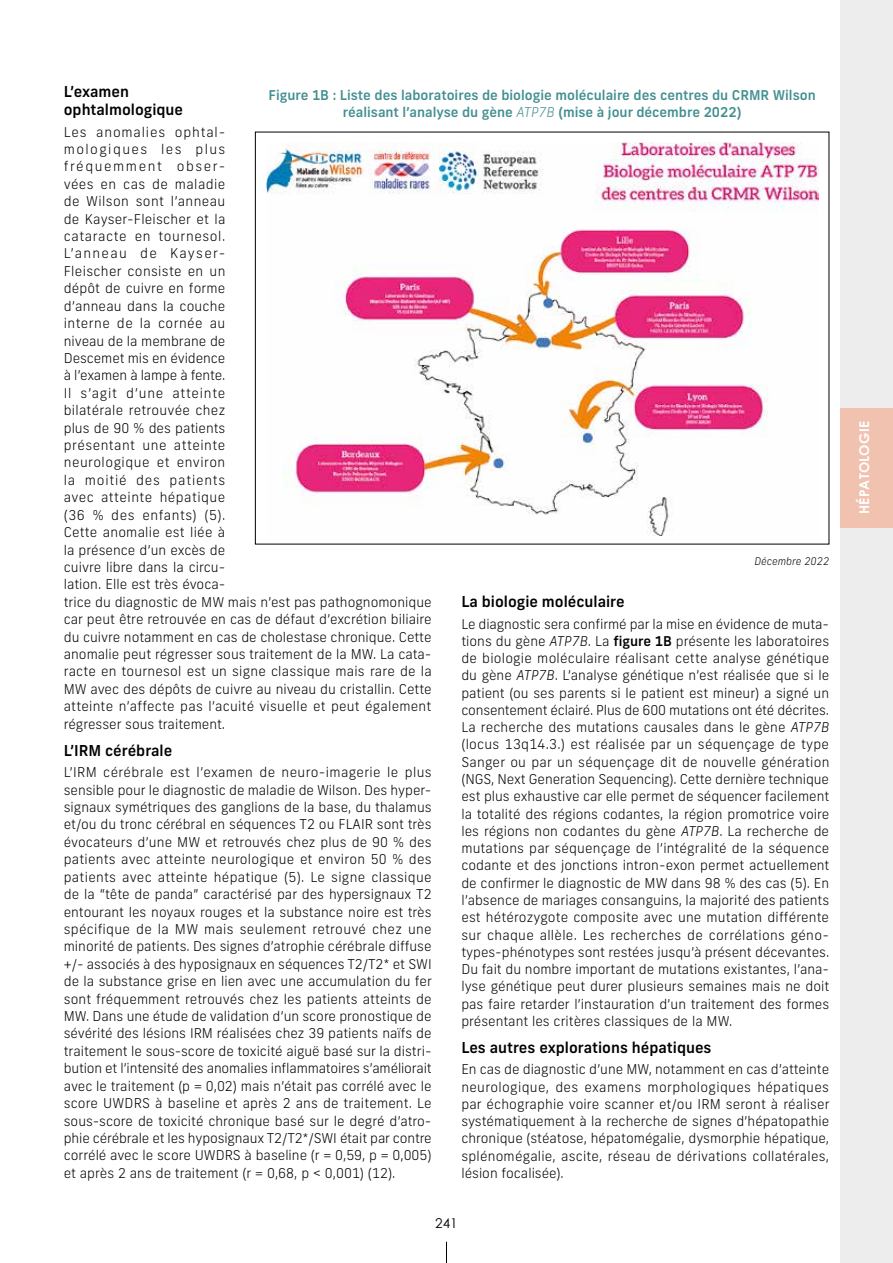
<style>
.page{position:relative;width:893px;height:1263px;background:#fff}
.page>*{position:absolute;margin:0;border:0;box-sizing:border-box;transform-origin:0 0}
.t1{font:500 15px/18.1px "New Frank";color:#000}
.t2{font:300 13.5px/17.4px "New Frank";letter-spacing:.005em;color:#000;text-align:justify}
.t3{font:500 13.5px/16.5px "New Frank";color:#438f8f;text-align:center}
.t4{font:700 13.5px "Century Gothic";letter-spacing:.02em;color:#fff}
.t5{font:13.5px "Century Gothic";color:#000}
.t6{font:italic 300 10.5px "New Frank";color:#000}
.s1{font-weight:300;font-style:italic}
.s2{font-style:italic}
.s3{font-weight:500}
</style>
<div class="page">
<div style="left:840px;top:0;width:53px;height:1263px;background:#ededed"></div>
<svg style="left:446px;top:1242px;width:1px;height:21px"></svg>
<div style="left:840px;top:408px;width:53px;height:119px;background:#f0c2af"></div>
<img style="left:266px;top:143px;width:552px;height:392px">
<p class="t1" style="left:64px;top:82px;width:121px">L’examen ophtalmologique</p>
<p class="t2" style="left:64px;top:123px;width:369px;text-align:left">Les anomalies ophtal-<br>mologiques les plus<br>fréquemment obser-<br>vées en cas de maladie<br>de Wilson sont l’anneau<br>de Kayser-Fleischer et la<br>cataracte en tournesol.<br>L’anneau de Kayser-<br>Fleischer consiste en un<br>dépôt de cuivre en forme<br>d’anneau dans la couche<br>interne de la cornée au<br>niveau de la membrane de<br>Descemet mis en évidence<br>à l’examen à lampe à fente.<br>Il s’agit d’une atteinte<br>bilatérale retrouvée chez<br>plus de 90 % des patients<br>présentant une atteinte<br>neurologique et environ<br>la moitié des patients<br>avec atteinte hépatique<br>(36 % des enfants) (5).<br>Cette anomalie est liée à<br>la présence d’un excès de<br>cuivre libre dans la circu-<br>lation. Elle est très évoca-<br>trice du diagnostic de MW mais n’est pas pathognomonique car peut être retrouvée en cas de défaut d’excrétion biliaire du cuivre notamment en cas de cholestase chronique. Cette anomalie peut régresser sous traitement de la MW. La cata&shy;racte en tournesol est un signe classique mais rare de la<br>MW avec des dépôts de cuivre au niveau du cristallin. Cette atteinte n’affecte pas l’acuité visuelle et peut également régresser sous traitement.</p>
<p class="t1" style="left:64px;top:741px;width:110px">L’IRM cérébrale</p>
<p class="t2" style="left:64px;top:764px;width:370px">L’IRM cérébrale est l’examen de neuro-imagerie le plus sensible pour le diagnostic de maladie de Wilson. Des hyper&shy;signaux symétriques des ganglions de la base, du thalamus et/ou du tronc cérébral en séquences T2 ou FLAIR sont très évocateurs d’une MW et retrouvés chez plus de 90 % des patients avec atteinte neurologique et environ 50 % des patients avec atteinte hépatique (5). Le signe classique de la “tête de panda” caractérisé par des hypersignaux T2 entourant les noyaux rouges et la substance noire est très spécifique de la MW mais seulement retrouvé chez une minorité de patients. Des signes d’atrophie cérébrale diffuse +/- associés à des hyposignaux en séquences T2/T2* et SWI de la substance grise en lien avec une accumulation du fer sont fréquemment retrouvés chez les patients atteints de MW. Dans une étude de validation d’un score pronostique de sévérité des lésions IRM réalisées chez 39 patients naïfs de traitement le sous-score de toxicité aiguë basé sur la distri&shy;bution et l’intensité des anomalies inflammatoires s’améliorait avec le traitement (p = 0,02) mais n’était pas corrélé avec le score UWDRS à baseline et après 2 ans de traitement. Le sous-score de toxicité chronique basé sur le degré d’atro&shy;phie cérébrale et les hyposignaux T2/T2*/SWI était par contre corrélé avec le score UWDRS à baseline (r = 0,59, p = 0,005) et après 2 ans de traitement (r = 0,68, p &lt; 0,001) (12).</p>
<p class="t3" style="left:269px;top:87px;width:549px">Figure 1B : Liste des laboratoires de biologie moléculaire des centres du CRMR Wilson réalisant l’analyse du gène <span class="s1">ATP7B</span> (mise à jour décembre 2022)</p>
<p class="t6" style="left:754px;top:555px;width:76px">Décembre 2022</p>
<p class="t1" style="left:461px;top:592px;width:165px">La biologie moléculaire</p>
<p class="t2" style="left:461px;top:615px;width:370px">Le diagnostic sera confirmé par la mise en évidence de muta&shy;tions du gène <span class="s2">ATP7B</span>. La <span class="s3">figure 1B</span> présente les laboratoires de biologie moléculaire réalisant cette analyse génétique du gène <span class="s2">ATP7B</span>. L’analyse génétique n’est réalisée que si le patient (ou ses parents si le patient est mineur) a signé un consentement éclairé. Plus de 600 mutations ont été décrites.<br>La recherche des mutations causales dans le gène <span class="s2">ATP7B </span>(locus 13q14.3.) est réalisée par un séquençage de type Sanger ou par un séquençage dit de nouvelle génération (NGS, Next Generation Sequencing). Cette dernière technique est plus exhaustive car elle permet de séquencer facilement la totalité des régions codantes, la région promotrice voire les régions non codantes du gène <span class="s2">ATP7B</span>. La recherche de mutations par séquençage de l’intégralité de la séquence codante et des jonctions intron-exon permet actuellement de confirmer le diagnostic de MW dans 98 % des cas (5). En l’absence de mariages consanguins, la majorité des patients est hétérozygote composite avec une mutation différente sur chaque allèle. Les recherches de corrélations géno&shy;types-phénotypes sont restées jusqu’à présent décevantes.<br>Du fait du nombre important de mutations existantes, l’ana&shy;lyse génétique peut durer plusieurs semaines mais ne doit pas faire retarder l’instauration d’un traitement des formes présentant les critères classiques de la MW.</p>
<p class="t1" style="left:461px;top:1038px;width:252px">Les autres explorations hépatiques</p>
<p class="t2" style="left:461px;top:1061px;width:370px">En cas de diagnostic d’une MW, notamment en cas d’atteinte neurologique, des examens morphologiques hépatiques par échographie voire scanner et/ou IRM seront à réaliser systématiquement à la recherche de signes d’hépatopathie chronique (stéatose, hépatomégalie, dysmorphie hépatique, splénomégalie, ascite, réseau de dérivations collatérales, lésion focalisée).</p>
<p class="t5" style="left:435px;top:1214px;width:24px">241</p>
<p class="t4" style="left:854px;top:514px;width:94px;rotate:-90deg">HÉPATOLOGIE</p>
</div>
